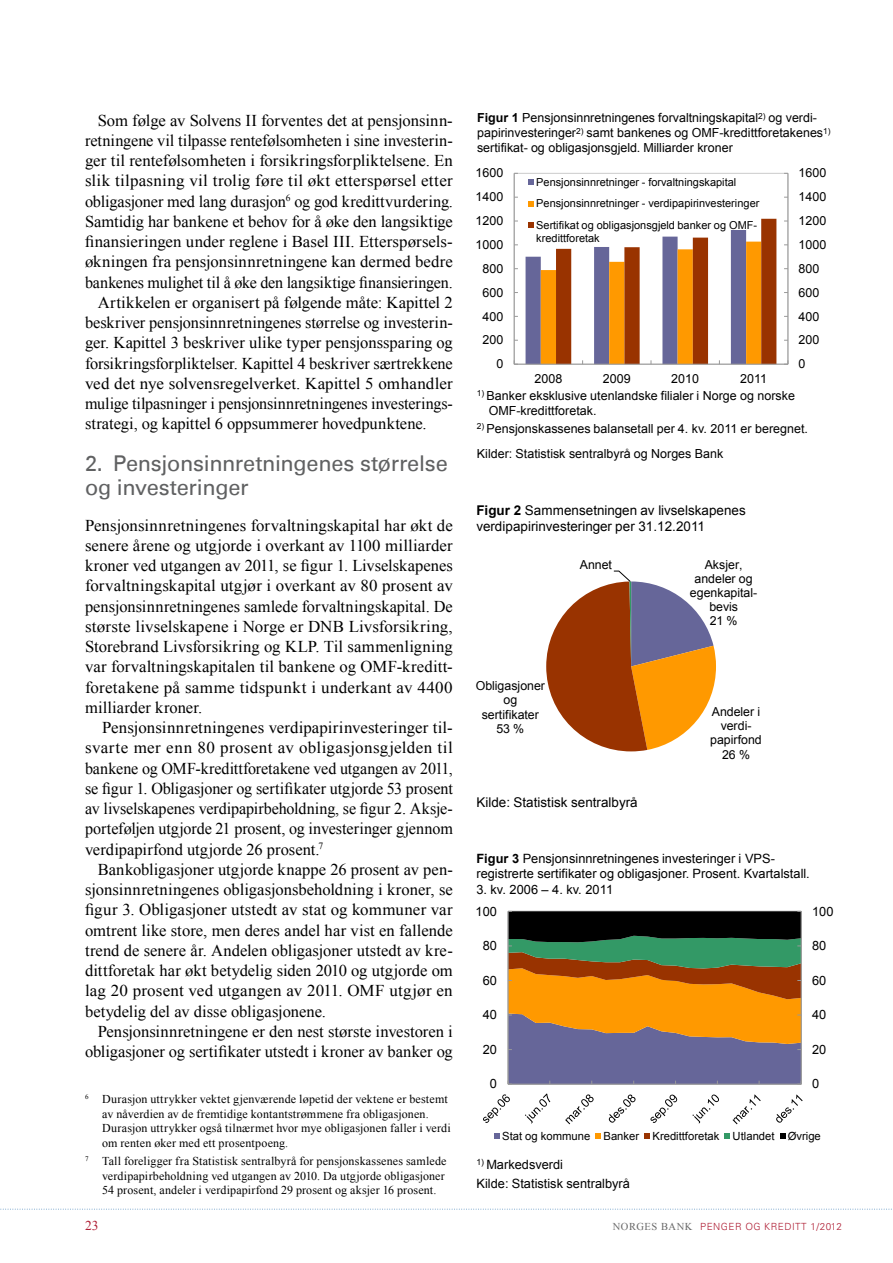
<style>
.page{position:relative;width:893px;height:1263px;background:#fff}
.page>*{position:absolute;margin:0;border:0;box-sizing:border-box;transform-origin:0 0}
.t1{font:21.75px/23.2px "Univers LT";letter-spacing:-.01em;color:#606162}
.t2{font:16.5px/20.2px "Times New Roman";color:#000;text-align:justify}
.t3{font:16.5px "Times New Roman";letter-spacing:.02em;color:#000}
.t4{font:13.5px/16.2px "Arial";color:#000}
.t5{font:13.5px "Times New Roman";color:#af1f35}
.t6{font:12.75px/15.3px "Arial";color:#000}
.t7{font:12.45px/15px "Arial";letter-spacing:.005em;color:#000}
.t8{font:12.3px/14.1px "Arial";color:#000;text-align:center}
.t9{font:12px/14.4px "Times New Roman";letter-spacing:.01em;color:#000}
.t10{font:11.25px "Arial";color:#000}
.t11{font:10.95px/21.8px "Arial";color:#000}
.t12{font:300 9.9px "Univers LT";letter-spacing:.05em;color:#af1f35}
.s1{font-weight:700}
.s2{font-family:"Times New Roman";font-weight:400;font-size:10.5px;color:#676767}
</style>
<div class="page">
<svg style="left:0;top:1209px;width:892px;height:1px"></svg>
<hr style="left:787px;top:173px;width:1px;height:191px;background:#999">
<hr style="left:514px;top:173px;width:1px;height:191px;background:#999">
<hr style="left:514px;top:364px;width:274px;height:1px;background:#999">
<svg style="left:528px;top:179px;width:6px;height:6px"></svg>
<svg style="left:528px;top:201px;width:6px;height:5px"></svg>
<svg style="left:526px;top:219px;width:250px;height:145px"></svg>
<svg style="left:546px;top:570px;width:170px;height:181px"></svg>
<svg style="left:508px;top:911px;width:294px;height:174px;background:#82673e"></svg>
<svg style="left:483px;top:1094px;width:27px;height:29px"></svg>
<svg style="left:525px;top:1093px;width:25px;height:31px"></svg>
<svg style="left:565px;top:1094px;width:29px;height:30px"></svg>
<svg style="left:609px;top:1094px;width:26px;height:29px"></svg>
<svg style="left:650px;top:1094px;width:27px;height:29px"></svg>
<svg style="left:692px;top:1094px;width:27px;height:30px"></svg>
<svg style="left:732px;top:1094px;width:29px;height:30px"></svg>
<svg style="left:776px;top:1094px;width:27px;height:29px"></svg>
<svg style="left:494px;top:1133px;width:6px;height:6px"></svg>
<svg style="left:595px;top:1133px;width:6px;height:6px"></svg>
<svg style="left:644px;top:1133px;width:6px;height:6px"></svg>
<svg style="left:724px;top:1133px;width:6px;height:6px"></svg>
<svg style="left:780px;top:1133px;width:6px;height:6px"></svg>
<p class="t2" style="left:98px;top:110px;width:357px">Som følge av Solvens II forventes det at pensjonsinn-</p>
<p class="t2" style="left:85px;top:130px;width:369px">retningene vil tilpasse rentefølsomheten i sine investerin-</p>
<p class="t2" style="left:85px;top:150px;width:369px">ger til rentefølsomheten i forsikringsforpliktelsene. En</p>
<p class="t3" style="left:85px;top:170px;width:369px">slik tilpasning vil trolig føre til økt etterspørsel etter</p>
<p class="t2" style="left:85px;top:191px;width:369px">obligasjoner med lang durasjon<sup>6</sup> og god kredittvurdering.</p>
<p class="t2" style="left:85px;top:211px;width:369px">Samtidig har bankene et behov for å øke den langsiktige</p>
<p class="t2" style="left:85px;top:231px;width:368px">finansieringen under reglene i Basel III. Etterspørsels-</p>
<p class="t2" style="left:85px;top:251px;width:369px">økningen fra pensjonsinnretningene kan dermed bedre</p>
<p class="t2" style="left:85px;top:272px;width:369px">bankenes mulighet til å øke den langsiktige finansieringen.</p>
<p class="t2" style="left:98px;top:292px;width:356px">Artikkelen er organisert på følgende måte: Kapittel 2</p>
<p class="t2" style="left:85px;top:312px;width:369px">beskriver pensjonsinnretningenes størrelse og investerin-</p>
<p class="t2" style="left:85px;top:332px;width:369px">ger. Kapittel 3 beskriver ulike typer pensjonssparing og</p>
<p class="t2" style="left:85px;top:353px;width:369px">forsikringsforpliktelser. Kapittel 4 beskriver særtrekkene</p>
<p class="t2" style="left:85px;top:373px;width:369px">ved det nye solvensregelverket. Kapittel 5 omhandler</p>
<p class="t2" style="left:85px;top:393px;width:369px">mulige tilpasninger i pensjonsinnretningenes investerings-</p>
<p class="t2" style="left:85px;top:413px;width:343px">strategi, og kapittel 6 oppsummerer hovedpunktene.</p>
<h1 class="t1" style="left:85px;top:452px;width:364px">2. Pensjonsinnretningenes størrelse og investeringer</h1>
<p class="t2" style="left:85px;top:515px;width:369px">Pensjonsinnretningenes forvaltningskapital har økt de senere årene og utgjorde i overkant av 1100 milliarder kroner ved utgangen av 2011, se figur 1. Livselskapenes forvaltningskapital utgjør i overkant av 80 prosent av pensjonsinnretningenes samlede forvaltningskapital. De største livselskapene i Norge er DNB Livsforsikring, Storebrand Livsforsikring og KLP. Til sammenligning var forvaltningskapitalen til bankene og OMF-kreditt&shy;foretakene på samme tidspunkt i underkant av 4400 milliarder kroner.</p>
<p class="t2" style="left:85px;top:717px;width:369px;text-indent:17px">Pensjonsinnretningenes verdipapirinvesteringer til&shy;svarte mer enn 80 prosent av obligasjonsgjelden til bankene og OMF-kredittforetakene ved utgangen av 2011, se figur 1. Obligasjoner og sertifikater utgjorde 53 prosent av livselskapenes verdipapirbeholdning, se figur 2. Aksje&shy;porteføljen utgjorde 21 prosent, og investeringer gjennom verdipapirfond utgjorde 26 prosent.<sup>7</sup></p>
<p class="t2" style="left:85px;top:859px;width:369px;text-indent:13px">Bankobligasjoner utgjorde knappe 26 prosent av pen&shy;sjonsinnretningenes obligasjonsbeholdning i kroner, se figur 3. Obligasjoner utstedt av stat og kommuner var omtrent like store, men deres andel har vist en fallende trend de senere år. Andelen obligasjoner utstedt av kre&shy;dittforetak har økt betydelig siden 2010 og utgjorde om lag 20 prosent ved utgangen av 2011. OMF utgjør en betydelig del av disse obligasjonene.</p>
<p class="t2" style="left:85px;top:1021px;width:369px;text-align:right">Pensjonsinnretningene er den nest største investoren i obligasjoner og sertifikater utstedt i kroner av banker og</p>
<p class="t9" style="left:102px;top:1092px;width:350px;text-indent:-17px"><sup>6</sup> Durasjon uttrykker vektet gjenværende løpetid der vektene er bestemt av nåverdien av de fremtidige kontantstrømmene fra obligasjonen.<br>Durasjon uttrykker også tilnærmet hvor mye obligasjonen faller i verdi om renten øker med ett prosentpoeng.</p>
<p class="t9" style="left:102px;top:1154px;width:346px;text-indent:-17px"><sup>7</sup> Tall foreligger fra Statistisk sentralbyrå for pensjonskassenes samlede verdipapirbeholdning ved utgangen av 2010. Da utgjorde obligasjoner<br>54 prosent, andeler i verdipapirfond 29 prosent og aksjer 16 prosent.</p>
<p class="t7" style="left:477px;top:111px;width:355px"><span class="s1">Figur 1</span> Pensjonsinnretningenes forvaltningskapital<sup>2)</sup> og verdi&shy;papirinvesteringer<sup>2)</sup> samt bankenes og OMF-kredittforetakenes<sup>1) </sup>sertifikat- og obligasjonsgjeld. Milliarder kroner</p>
<p class="t7" style="left:476px;top:166px;width:29px">1600</p>
<p class="t7" style="left:476px;top:190px;width:29px">1400</p>
<p class="t7" style="left:476px;top:213px;width:29px">1200</p>
<p class="t7" style="left:476px;top:237px;width:29px">1000</p>
<p class="t11" style="left:536px;top:171px;width:225px">Pensjonsinnretninger - forvaltningskapital<br>Pensjonsinnretninger - verdipapirinvesteringer<br>Sertifikat og obligasjonsgjeld banker og OMF-</p>
<p class="t11" style="left:536px;top:227px;width:65px">kredittforetak</p>
<p class="t7" style="left:798px;top:166px;width:29px">1600</p>
<p class="t7" style="left:798px;top:190px;width:29px">1400</p>
<p class="t7" style="left:798px;top:213px;width:29px">1200</p>
<p class="t7" style="left:798px;top:237px;width:29px">1000</p>
<p class="t7" style="left:482px;top:261px;width:22px">800</p>
<p class="t7" style="left:798px;top:261px;width:22px">800</p>
<p class="t7" style="left:482px;top:285px;width:22px">600</p>
<p class="t7" style="left:798px;top:285px;width:22px">600</p>
<p class="t7" style="left:482px;top:309px;width:22px">400</p>
<p class="t7" style="left:798px;top:309px;width:22px">400</p>
<p class="t7" style="left:482px;top:333px;width:22px">200</p>
<p class="t7" style="left:798px;top:333px;width:22px">200</p>
<p class="t7" style="left:496px;top:357px;width:8px">0</p>
<p class="t7" style="left:799px;top:357px;width:8px">0</p>
<p class="t7" style="left:534px;top:372px;width:29px">2008</p>
<p class="t7" style="left:603px;top:372px;width:29px">2009</p>
<p class="t7" style="left:671px;top:372px;width:29px">2010</p>
<p class="t7" style="left:740px;top:372px;width:29px">2011</p>
<p class="t7" style="left:489px;top:388px;width:308px;text-indent:-12px"><sup>1)</sup> Banker eksklusive utenlandske filialer i Norge og norske<br>OMF-kredittforetak.</p>
<p class="t7" style="left:477px;top:416px;width:333px;line-height:25.3px"><sup>2)</sup> Pensjonskassenes balansetall per 4. kv. 2011 er beregnet.<br>Kilder: Statistisk sentralbyrå og Norges Bank</p>
<p class="t4" style="left:476px;top:502px;width:271px"><span class="s1">Figur 2</span> Sammensetningen av livselskapenes verdipapirinvesteringer per 31.12.2011</p>
<p class="t8" style="left:690px;top:557px;width:69px">Aksjer, andeler og egenkapital&shy;bevis<br>21 %</p>
<p class="t8" style="left:580px;top:557px;width:34px">Annet</p>
<p class="t8" style="left:476px;top:679px;width:71px">Obligasjoner og sertifikater<br>53 %</p>
<p class="t4" style="left:476px;top:795px;width:163px">Kilde: Statistisk sentralbyrå</p>
<p class="t8" style="left:710px;top:705px;width:53px">Andeler i verdi&shy;papirfond<br>26 %</p>
<p class="t6" style="left:476px;top:851px;width:335px"><span class="s1">Figur 3</span> Pensjonsinnretningenes investeringer i VPS&shy;registrerte sertifikater og obligasjoner. Prosent. Kvartalstall.</p>
<p class="t6" style="left:476px;top:881px;width:138px">3. kv. 2006 – 4. kv. 2011</p>
<p class="t6" style="left:476px;top:904px;width:23px">100</p>
<p class="t6" style="left:812px;top:904px;width:23px">100</p>
<p class="t6" style="left:483px;top:938px;width:16px">80</p>
<p class="t6" style="left:812px;top:938px;width:16px">80</p>
<p class="t6" style="left:483px;top:973px;width:16px">60</p>
<p class="t6" style="left:812px;top:973px;width:16px">60</p>
<p class="t6" style="left:483px;top:1007px;width:16px">40</p>
<p class="t6" style="left:812px;top:1007px;width:16px">40</p>
<p class="t6" style="left:483px;top:1042px;width:16px">20</p>
<p class="t6" style="left:812px;top:1042px;width:16px">20</p>
<p class="t6" style="left:490px;top:1076px;width:9px">0</p>
<p class="t6" style="left:812px;top:1076px;width:9px">0</p>
<p class="t10" style="left:502px;top:1128px;width:320px">Stat og kommune Banker Kredittforetak Utlandet Øvrige</p>
<p class="t6" style="left:476px;top:1155px;width:155px;line-height:18.6px"><sup>1)</sup> Markedsverdi<br>Kilde: Statistisk sentralbyrå</p>
<p class="t5" style="left:85px;top:1216px;width:15px">23</p>
<p class="t12" style="left:613px;top:1220px;width:231px"><span class="s2">NORGES BANK</span> PENGER OG KREDITT 1/2012</p>
</div>
